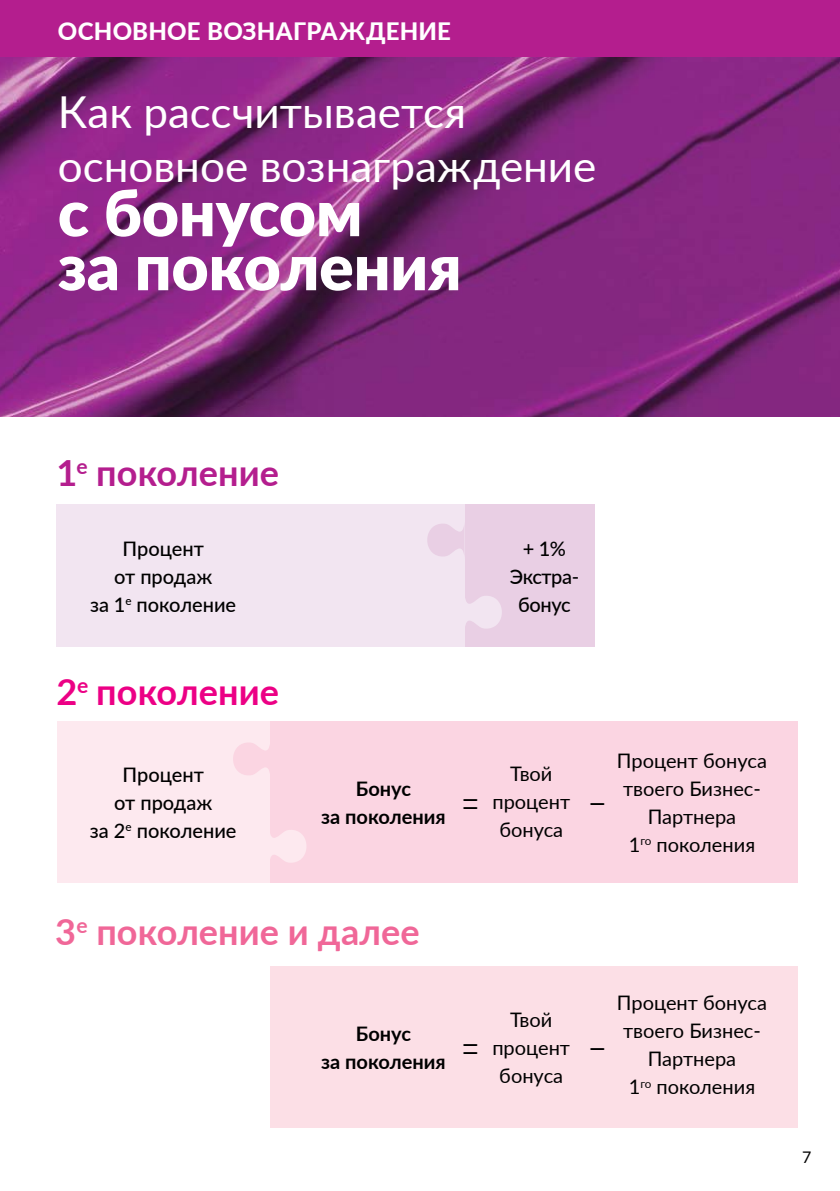
<style>
.page{position:relative;width:840px;height:1191px;background:#fff}
.page>*{position:absolute;margin:0;border:0;box-sizing:border-box;transform-origin:0 0}
.t1{font:900 64px/54px "Lato";color:#fff}
.t2{font:44px/54px "Lato";color:#fff}
.t3{font:700 36px "Lato";color:#f06798}
.t4{font:700 36px "Lato";color:#b41e8e}
.t5{font:700 36px "Lato";color:#ec0085}
.t6{font:800 24px "Lato";letter-spacing:.005em;color:#fff}
.t7{font:20px/28px "Lato";color:#000;text-align:center}
.t8{font:500 20px/28px "Lato";color:#000;text-align:center}
.t9{font:700 20px/28px "Lato";color:#000;text-align:center}
.t10{font:500 20px/28px "Lato";letter-spacing:-.02em;color:#000;text-align:center}
.t11{font:16px "Lato";color:#000}
</style>
<div class="page">
<img style="left:0;top:57px;width:839px;height:360px">
<div style="left:0;top:0;width:839px;height:57px;background:#b41e8e"></div>
<div style="left:268px;top:721px;width:529px;height:161px;background:#fbd5e2"></div>
<div style="left:270px;top:966px;width:527px;height:161px;background:#fcdfe6"></div>
<div style="left:464px;top:504px;width:130px;height:143px;background:#e9cfe4"></div>
<div style="left:56px;top:504px;width:408px;height:143px;background:#f2e5f1"></div>
<div style="left:57px;top:721px;width:212px;height:161px;background:#fde9ef"></div>
<svg style="left:464px;top:594px;width:38px;height:36px"></svg>
<svg style="left:269px;top:828px;width:37px;height:36px"></svg>
<svg style="left:233px;top:741px;width:37px;height:36px"></svg>
<svg style="left:427px;top:524px;width:37px;height:33px"></svg>
<p class="t6" style="left:58px;top:13px;width:394px">ОСНОВНОЕ ВОЗНАГРАЖДЕНИЕ</p>
<h2 class="t2" style="left:58px;top:88px;width:540px">Как рассчитывается основное вознаграждение</h2>
<h1 class="t1" style="left:58px;top:189px;width:405px">с бонусом<br>за поколения</h1>
<h3 class="t4" style="left:56px;top:446px;width:224px">1<sup>е</sup> поколение</h3>
<p class="t8" style="left:90px;top:535px;width:147px">Процент<br>от продаж<br>за 1<sup>е</sup> поколение</p>
<p class="t10" style="left:509px;top:535px;width:71px">+ 1%<br>Экстра&shy;бонус</p>
<h3 class="t5" style="left:57px;top:665px;width:224px">2<sup>е</sup> поколение</h3>
<p class="t8" style="left:90px;top:761px;width:148px">Процент<br>от продаж<br>за 2<sup>е</sup> поколение</p>
<p class="t9" style="left:321px;top:775px;width:126px">Бонус<br>за поколения</p>
<p class="t7" style="left:492px;top:761px;width:79px">Твой процент бонуса</p>
<p class="t9" style="left:462px;top:789px;width:17px">——</p>
<p class="t9" style="left:589px;top:789px;width:17px">—</p>
<p class="t7" style="left:616px;top:747px;width:151px">Процент бонуса твоего Бизнес-<br>Партнера<br>1<sup>го</sup> поколения</p>
<h3 class="t3" style="left:55px;top:905px;width:366px">3<sup>е</sup> поколение и далее</h3>
<p class="t9" style="left:321px;top:1021px;width:126px">Бонус<br>за поколения</p>
<p class="t9" style="left:462px;top:1035px;width:17px">——</p>
<p class="t7" style="left:492px;top:1007px;width:79px">Твой процент бонуса</p>
<p class="t9" style="left:589px;top:1035px;width:17px">—</p>
<p class="t7" style="left:616px;top:990px;width:151px">Процент бонуса твоего Бизнес-<br>Партнера<br>1<sup>го</sup> поколения</p>
<p class="t11" style="left:801px;top:1145px;width:11px">7</p>
</div>
